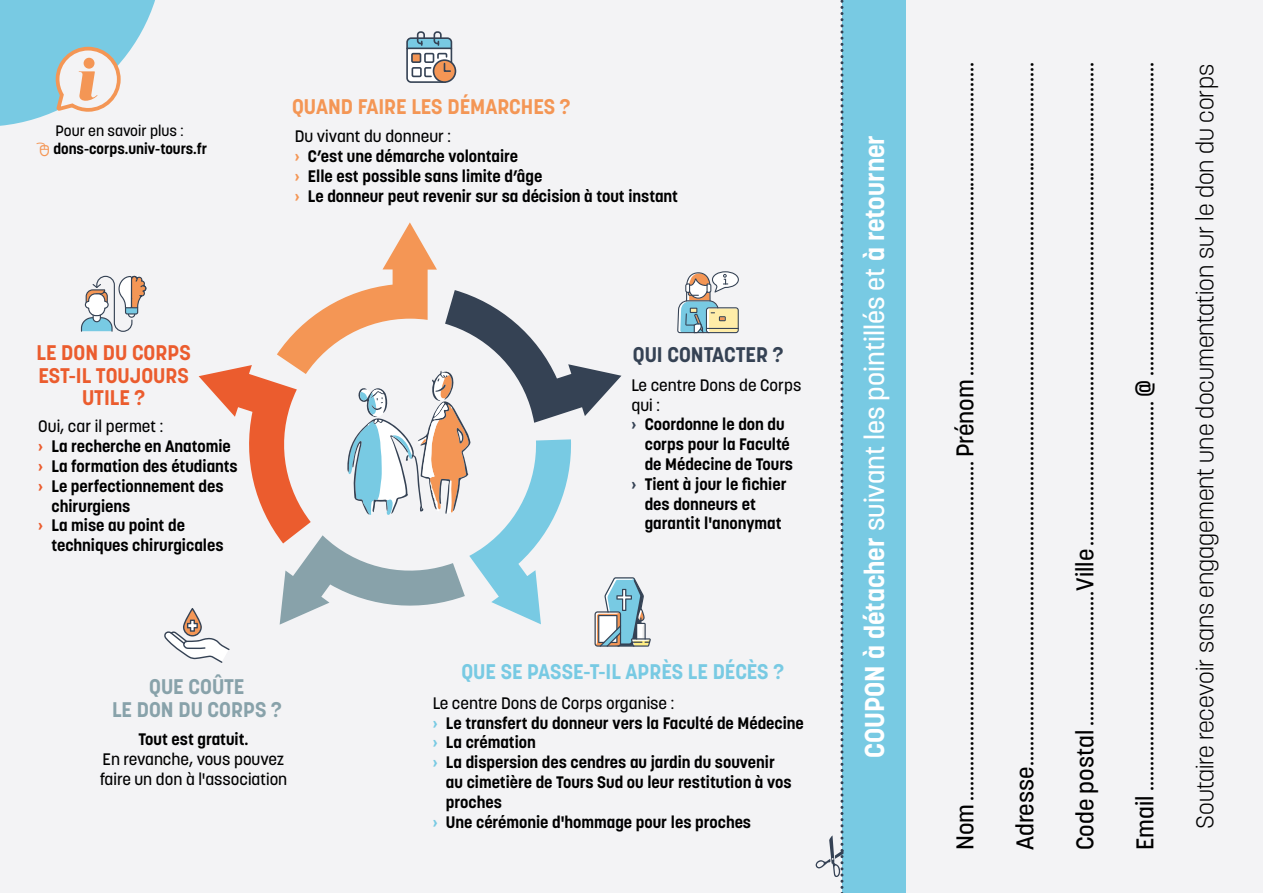
<style>
.page{position:relative;width:1263px;height:893px;background:#f3f3f5}
.page>*{position:absolute;margin:0;border:0;box-sizing:border-box;transform-origin:0 0}
.t1{font:700 27px "Korolev";color:#fff}
.t2{font:500 24px "Korolev";color:#000}
.t3{font:300 24px "Korolev";color:#000}
.t4{font:700 21px/22.5px "Korolev";color:#eb5c2e;text-align:center}
.t5{font:700 21px "Korolev";color:#78cae3}
.t6{font:700 21px "Korolev";color:#f49655}
.t7{font:700 21px/22.5px "Korolev";color:#88a2aa;text-align:center}
.t8{font:700 21px "Korolev";color:#354254}
.t9{font:700 16.5px/19.8px "Korolev";color:#000}
.t10{font:500 16.5px/19.8px "Korolev";color:#000}
.t11{font:700 15px "Korolev";color:#000}
.t12{font:500 15px "Korolev";color:#000}
.s1{color:#f49655}
.s2{color:#eb5c2e}
.s3{color:#344154}
.s4{color:#78cae3}
.s5{font-weight:500}
</style>
<div class="page">
<svg style="left:677px;top:271px;width:62px;height:62px"></svg>
<div style="left:433px;top:59px;width:23px;height:24px;border:2px solid #354254;border-radius:50%"></div>
<svg style="left:406px;top:31px;width:47px;height:52px"></svg>
<svg style="left:80px;top:275px;width:67px;height:57px"></svg>
<svg style="left:164px;top:222px;width:487px;height:441px"></svg>
<div style="left:842px;top:0;width:64px;height:893px;background:#78cae3"></div>
<svg style="left:816px;top:0;width:27px;height:893px"></svg>
<svg style="left:0;top:0;width:155px;height:126px"></svg>
<div style="left:84px;top:58px;width:11px;height:11px;background:#f49655;border-radius:50%"></div>
<p class="t12" style="left:55px;top:121px;width:130px">Pour en savoir plus :</p>
<p class="t11" style="left:53px;top:139px;width:155px">dons-corps.univ-tours.fr</p>
<p class="t6" style="left:292px;top:93px;width:280px">QUAND FAIRE LES DÉMARCHES ?</p>
<p class="t10" style="left:295px;top:127px;width:158px">Du vivant du donneur :</p>
<p class="t9" style="left:295px;top:146px;width:225px"><span class="s1">›</span> C’est une démarche volontaire</p>
<p class="t9" style="left:295px;top:166px;width:249px"><span class="s1">›</span> Elle est possible sans limite d’âge</p>
<p class="t9" style="left:295px;top:186px;width:385px"><span class="s1">›</span> Le donneur peut revenir sur sa décision à tout instant</p>
<p class="t4" style="left:37px;top:342px;width:156px">LE DON DU CORPS<br>EST-IL TOUJOURS<br>UTILE ?</p>
<p class="t10" style="left:38px;top:417px;width:126px">Oui, car il permet :</p>
<p class="t9" style="left:38px;top:436px;width:194px"><span class="s2">›</span> La recherche en Anatomie</p>
<p class="t9" style="left:38px;top:456px;width:201px"><span class="s2">›</span> La formation des étudiants</p>
<p class="t9" style="left:52px;top:476px;width:174px;text-indent:-13px"><span class="s2">›</span> Le perfectionnement des chirurgiens</p>
<p class="t9" style="left:52px;top:516px;width:173px;text-indent:-13px"><span class="s2">›</span> La mise au point de techniques chirurgicales</p>
<p class="t8" style="left:633px;top:342px;width:152px">QUI CONTACTER ?</p>
<p class="t10" style="left:631px;top:375px;width:171px">Le centre Dons de Corps qui :</p>
<p class="t9" style="left:645px;top:415px;width:150px;text-indent:-13px"><span class="s3">›</span> Coordonne le don du corps pour la Faculté de Médecine de Tours</p>
<p class="t9" style="left:645px;top:474px;width:143px;text-indent:-13px"><span class="s3">›</span> Tient à jour le fichier des donneurs et garantit l'anonymat</p>
<p class="t7" style="left:112px;top:676px;width:171px">QUE COÛTE<br>LE DON DU CORPS ?</p>
<p class="t9" style="left:138px;top:729px;width:112px">Tout est gratuit.</p>
<p class="t10" style="left:100px;top:749px;width:189px">En revanche, vous pouvez faire un don à l'association</p>
<p class="t5" style="left:461px;top:658px;width:324px">QUE SE PASSE-T-IL APRÈS LE DÉCÈS ?</p>
<p class="t10" style="left:433px;top:693px;width:243px">Le centre Dons de Corps organise :</p>
<p class="t9" style="left:433px;top:713px;width:373px"><span class="s4">›</span> Le transfert du donneur vers la Faculté de Médecine</p>
<p class="t9" style="left:433px;top:733px;width:105px"><span class="s4">›</span> La crémation</p>
<p class="t9" style="left:446px;top:752px;width:347px;text-indent:-13px"><span class="s4">›</span> La dispersion des cendres au jardin du souvenir au cimetière de Tours Sud ou leur restitution à vos proches</p>
<p class="t9" style="left:433px;top:812px;width:320px"><span class="s4">›</span> Une cérémonie d'hommage pour les proches</p>
<p class="t1" style="left:857px;top:758px;width:625px;rotate:-90deg">COUPON à détacher <span class="s5">suivant les pointillés et</span> à retourner</p>
<p class="t2" style="left:950px;top:850px;width:790px;rotate:-90deg">Nom.................................................................... Prénom...............................................................</p>
<p class="t2" style="left:1010px;top:850px;width:790px;rotate:-90deg">Adresse.............................................................................................................................................</p>
<p class="t2" style="left:1070px;top:850px;width:790px;rotate:-90deg">Code postal ...........................Ville.................................................................................................</p>
<p class="t2" style="left:1130px;top:850px;width:790px;rotate:-90deg">Email .............................................................................. @...............................................................</p>
<p class="t3" style="left:1190px;top:829px;width:766px;rotate:-90deg">Soutaire recevoir sans engagement une documentation sur le don du corps</p>
</div>
